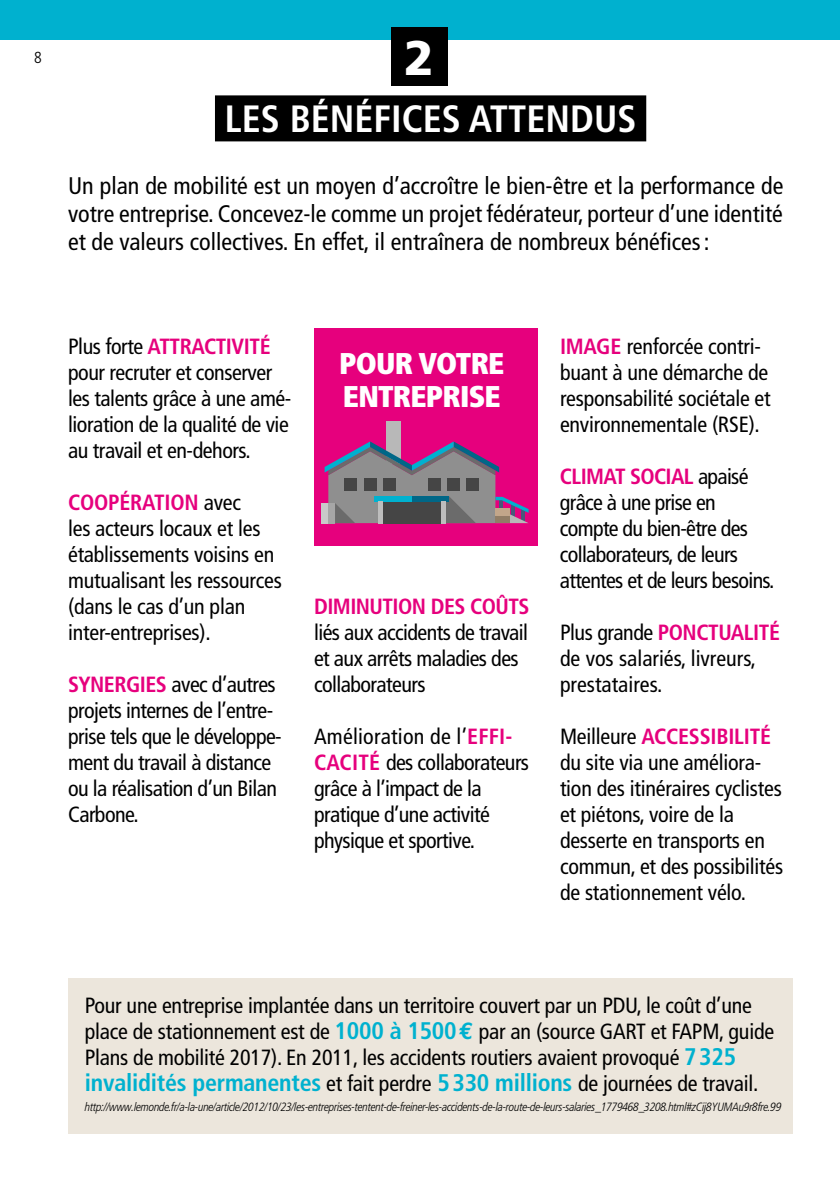
<style>
.page{position:relative;width:840px;height:1191px;background:#fff}
.page>*{position:absolute;margin:0;border:0;box-sizing:border-box;transform-origin:0 0}
.t1{font:900 48.6px "Frutiger";color:#fff}
.t2{font:700 condensed 38px "Frutiger";color:#fff}
.t3{font:900 condensed 30px/33px "Frutiger";letter-spacing:-.025em;color:#fff}
.t4{font:condensed 24px/28px "Frutiger";color:#000;text-align:justify}
.t5{font:700 condensed 24px "Frutiger";letter-spacing:-.01em;color:#00b1cf}
.t6{font:condensed 22px/26px "Frutiger";letter-spacing:-.01em;color:#000}
.t7{font:condensed 22px/26px "Frutiger";letter-spacing:-.03em;color:#000}
.t8{font:700 condensed 22px "Frutiger";letter-spacing:-.025em;color:#e6007d}
.t9{font:300 condensed 16px "Frutiger";color:#000}
.t10{font:italic 300 condensed 12px "Frutiger LT Pro";letter-spacing:-.03em;color:#000}
.s1{font-weight:700;color:#e6007d}
.s2{font-weight:700;font-size:24px;color:#00b1cf}
.s3{font-family:"Euro Mono";font-weight:700;font-stretch:normal;font-size:24px;color:#00b1cf}
.s4{font-weight:400;font-size:22px;color:#000}
</style>
<div class="page">
<div style="left:0;top:0;width:839px;height:40px;background:#00b1cf"></div>
<div style="left:314px;top:328px;width:223px;height:218px;background:#e6007d"></div>
<div style="left:68px;top:978px;width:724px;height:156px;background:#ece6dc"></div>
<div style="left:215px;top:95px;width:431px;height:46px;background:#000"></div>
<div style="left:386px;top:421px;width:14px;height:43px;background:#b8b8b8"></div>
<div style="left:321px;top:503px;width:7px;height:20px;background:#c9c9c9"></div>
<svg style="left:324px;top:441px;width:204px;height:82px"></svg>
<div style="left:391px;top:27px;width:56px;height:59px;background:#000"></div>
<p class="t9" style="left:34px;top:49px;width:9px">8</p>
<h1 class="t1" style="left:404px;top:29px;width:31px">2</h1>
<h2 class="t2" style="left:225px;top:97px;width:413px">LES BÉNÉFICES ATTENDUS</h2>
<p class="t4" style="left:68px;top:172px;width:716px">Un plan de mobilité est un moyen d’accroître le bien-être et la performance de votre entreprise. Concevez-le comme un projet fédérateur, porteur d’une identité et de valeurs collectives. En effet, il entraînera de nombreux bénéfices:</p>
<p class="t6" style="left:68px;top:334px;width:225px">Plus forte <span class="s1">ATTRACTIVITÉ </span>pour recruter et conserver les talents grâce à une amé&shy;lioration de la qualité de vie au travail et en-dehors.</p>
<p class="t6" style="left:68px;top:490px;width:215px"><span class="s1">COOPÉRATION</span> avec<br>les acteurs locaux et les établissements voisins en mutualisant les ressources (dans le cas d’un plan inter-entreprises).</p>
<p class="t6" style="left:68px;top:672px;width:215px"><span class="s1">SYNERGIES</span> avec d’autres projets internes de l’entre&shy;prise tels que le développe&shy;ment du travail à distance ou la réalisation d’un Bilan<br>Carbone.</p>
<h3 class="t3" style="left:339px;top:347px;width:166px">POUR VOTRE<br>ENTREPRISE</h3>
<p class="t8" style="left:314px;top:593px;width:217px">DIMINUTION DES COÛTS</p>
<p class="t6" style="left:314px;top:620px;width:215px">liés aux accidents de travail et aux arrêts maladies des collaborateurs</p>
<p class="t6" style="left:559px;top:334px;width:212px"><span class="s1">IMAGE</span> renforcée contri&shy;buant à une démarche de responsabilité sociétale et environnementale (RSE).</p>
<p class="t7" style="left:559px;top:464px;width:216px"><span class="s1">CLIMAT SOCIAL</span> apaisé grâce à une prise en compte du bien-être des collaborateurs, de leurs attentes et de leurs besoins.</p>
<p class="t6" style="left:559px;top:620px;width:221px">Plus grande <span class="s1">PONCTUALITÉ </span>de vos salariés, livreurs, prestataires.</p>
<p class="t6" style="left:314px;top:724px;width:216px">Amélioration de l’<span class="s1">EFFI-<br>CACITÉ</span> des collaborateurs grâce à l’impact de la pratique d’une activité physique et sportive.</p>
<p class="t6" style="left:559px;top:724px;width:224px">Meilleure <span class="s1">ACCESSIBILITÉ </span>du site via une améliora&shy;tion des itinéraires cyclistes et piétons, voire de la desserte en transports en commun, et des possibilités de stationnement vélo.</p>
<p class="t6" style="left:85px;top:992px;width:690px">Pour une entreprise implantée dans un territoire couvert par un PDU, le coût d’une place de stationnement est de <span class="s2">1000 à 1500</span><span class="s3">€</span> par an (source GART et FAPM, guide<br>Plans de mobilité 2017). En 2011, les accidents routiers avaient provoqué <span class="s2">7325</span></p>
<p class="t5" style="left:85px;top:1068px;width:674px">invalidités permanentes <span class="s4">et fait perdre</span> 5330 millions <span class="s4">de journées de travail.</span></p>
<p class="t10" style="left:85px;top:1099px;width:697px">http://www.lemonde.fr/a-la-une/article/2012/10/23/les-entreprises-tentent-de-freiner-les-accidents-de-la-route-de-leurs-salaries_1779468_3208.html#zCij8YUMAu9r8fre.99</p>
</div>
